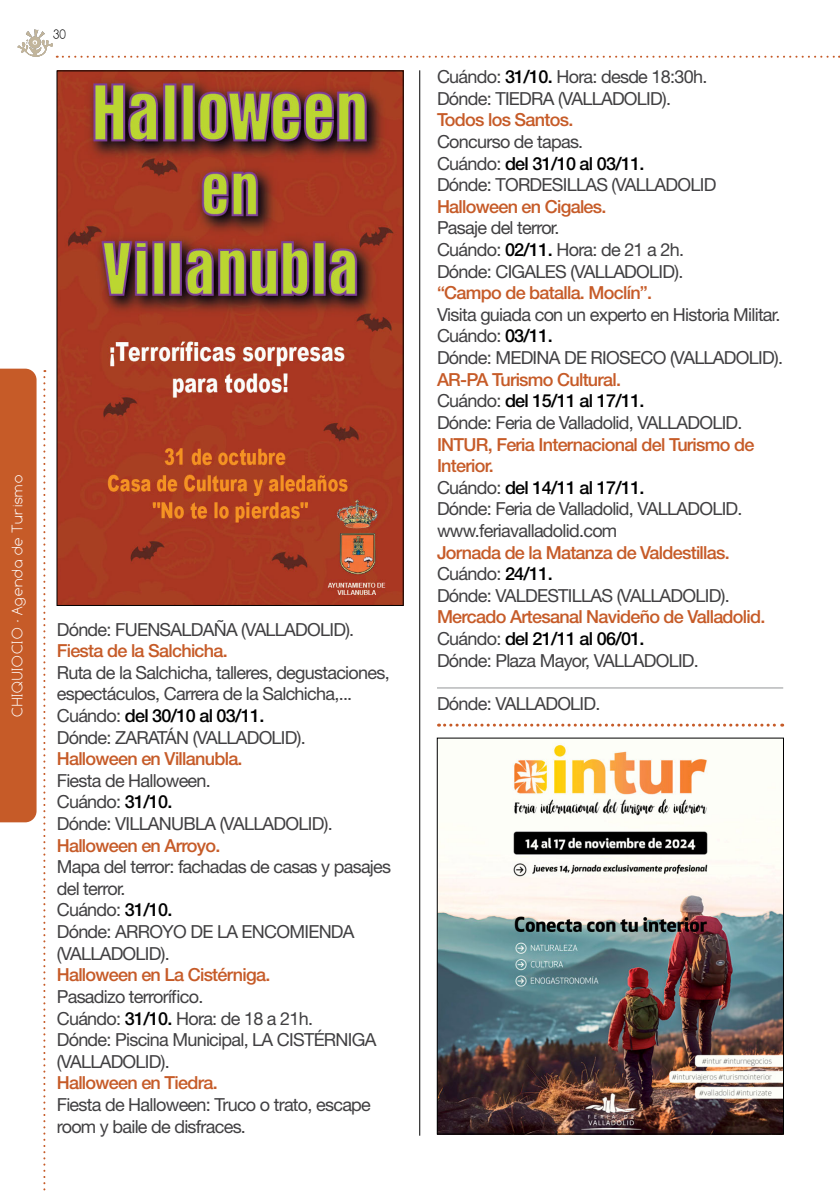
<style>
.page{position:relative;width:840px;height:1191px;background:#fff}
.page>*{position:absolute;margin:0;border:0;box-sizing:border-box;transform-origin:0 0}
.t1{font:18px/21.6px "Helvetica Neue LT Std";letter-spacing:-.04em;color:#414042}
.t2{font:500 18px/21.6px "Helvetica Neue LT Std";letter-spacing:-.04em;color:#c65b28}
.t3{font:100 16px "Comfortaa";color:#fff}
.t4{font:100 14px "Comfortaa";color:#000}
.s1{font-weight:500;color:#000}
.s2{font-weight:500;color:#c65b28}
.s3{font-weight:400;color:#414042}
.s4{color:#000}
</style>
<div class="page">
<svg style="left:17px;top:29px;width:822px;height:29px"></svg>
<div style="left:0;top:369px;width:37px;height:453px;background:#c65b28"></div>
<svg style="left:43px;top:370px;width:2px;height:821px"></svg>
<hr style="left:437px;top:687px;width:345px;height:1px;background:#939598">
<svg style="left:438px;top:723px;width:344px;height:3px"></svg>
<hr style="left:419px;top:70px;width:1px;height:1065px;background:#000">
<img style="left:59px;top:73px;width:342px;height:530px">
<img style="left:439px;top:743px;width:342px;height:389px">
<div style="left:437px;top:738px;width:346px;height:396px;border:1px solid #000"></div>
<p class="t4" style="left:53px;top:27px;width:15px">30</p>
<p class="t3" style="left:8px;top:716px;width:244px;rotate:-90deg">CHIQUIOCIO · Agenda de Turismo</p>
<p class="t1" style="left:57px;top:618px;width:299px">Dónde: FUENSALDAÑA (VALLADOLID).</p>
<p class="t2" style="left:57px;top:640px;width:172px">Fiesta de la Salchicha.</p>
<p class="t1" style="left:57px;top:661px;width:334px">Ruta de la Salchicha, talleres, degustaciones, espectáculos, Carrera de la Salchicha,...<br>Cuándo: <span class="s1">del 30/10 al 03/11.<br></span>Dónde: ZARATÁN (VALLADOLID).</p>
<p class="t2" style="left:57px;top:748px;width:187px">Halloween en Villanubla.</p>
<p class="t1" style="left:57px;top:769px;width:277px">Fiesta de Halloween.<br>Cuándo: <span class="s1">31/10.<br></span>Dónde: VILLANUBLA (VALLADOLID).</p>
<p class="t2" style="left:57px;top:834px;width:165px">Halloween en Arroyo.</p>
<p class="t1" style="left:57px;top:855px;width:336px">Mapa del terror: fachadas de casas y pasajes del terror.<br>Cuándo: <span class="s1">31/10.<br></span>Dónde: ARROYO DE LA ENCOMIENDA (VALLADOLID).</p>
<p class="t2" style="left:57px;top:964px;width:215px">Halloween en La Cistérniga.</p>
<p class="t1" style="left:57px;top:985px;width:321px">Pasadizo terrorífico.<br>Cuándo: <span class="s1">31/10.</span> Hora: de 18 a 21h.<br>Dónde: Piscina Municipal, LA CISTÉRNIGA (VALLADOLID).</p>
<p class="t2" style="left:57px;top:1072px;width:162px">Halloween en Tiedra.</p>
<p class="t1" style="left:57px;top:1093px;width:315px">Fiesta de Halloween: Truco o trato, escape room y baile de disfraces.</p>
<p class="t1" style="left:437px;top:66px;width:272px">Cuándo: <span class="s1">31/10.</span> Hora: desde 18:30h.<br>Dónde: TIEDRA (VALLADOLID).</p>
<p class="t2" style="left:437px;top:109px;width:138px">Todos los Santos.</p>
<p class="t1" style="left:437px;top:131px;width:281px">Concurso de tapas.<br>Cuándo: <span class="s1">del 31/10 al 03/11.<br></span>Dónde: TORDESILLAS (VALLADOLID</p>
<p class="t2" style="left:437px;top:195px;width:171px">Halloween en Cigales.</p>
<p class="t1" style="left:437px;top:217px;width:248px">Pasaje del terror.<br>Cuándo: <span class="s1">02/11.</span> Hora: de 21 a 2h.<br>Dónde: CIGALES (VALLADOLID).</p>
<p class="t2" style="left:437px;top:282px;width:217px">“Campo de batalla. Moclín”.</p>
<p class="t1" style="left:437px;top:303px;width:347px">Visita guiada con un experto en Historia Militar.<br>Cuándo: <span class="s1">03/11.<br></span>Dónde: MEDINA DE RIOSECO (VALLADOLID).</p>
<p class="t1" style="left:437px;top:368px;width:307px"><span class="s2">AR-PA Turismo Cultural.<br></span>Cuándo: <span class="s1">del 15/11 al 17/11.<br></span>Dónde: Feria de Valladolid, VALLADOLID.</p>
<p class="t1" style="left:437px;top:433px;width:319px"><span class="s2">INTUR, Feria Internacional del Turismo de<br>Interior.<br></span>Cuándo: <span class="s1">del 14/11 al 17/11.<br></span>Dónde: Feria de Valladolid, VALLADOLID. www.feriavalladolid.com</p>
<p class="t1" style="left:437px;top:541px;width:294px"><span class="s2">Jornada de la Matanza de Valdestillas.<br></span>Cuándo: <span class="s1">24/11.<br></span>Dónde: VALDESTILLAS (VALLADOLID).</p>
<p class="t2" style="left:437px;top:606px;width:330px">Mercado Artesanal Navideño de Valladolid.<br><span class="s3">Cuándo:</span> <span class="s4">del 21/11 al 06/01.<br></span><span class="s3">Dónde: Plaza Mayor, VALLADOLID.</span></p>
<p class="t1" style="left:437px;top:692px;width:165px">Dónde: VALLADOLID.</p>
</div>
